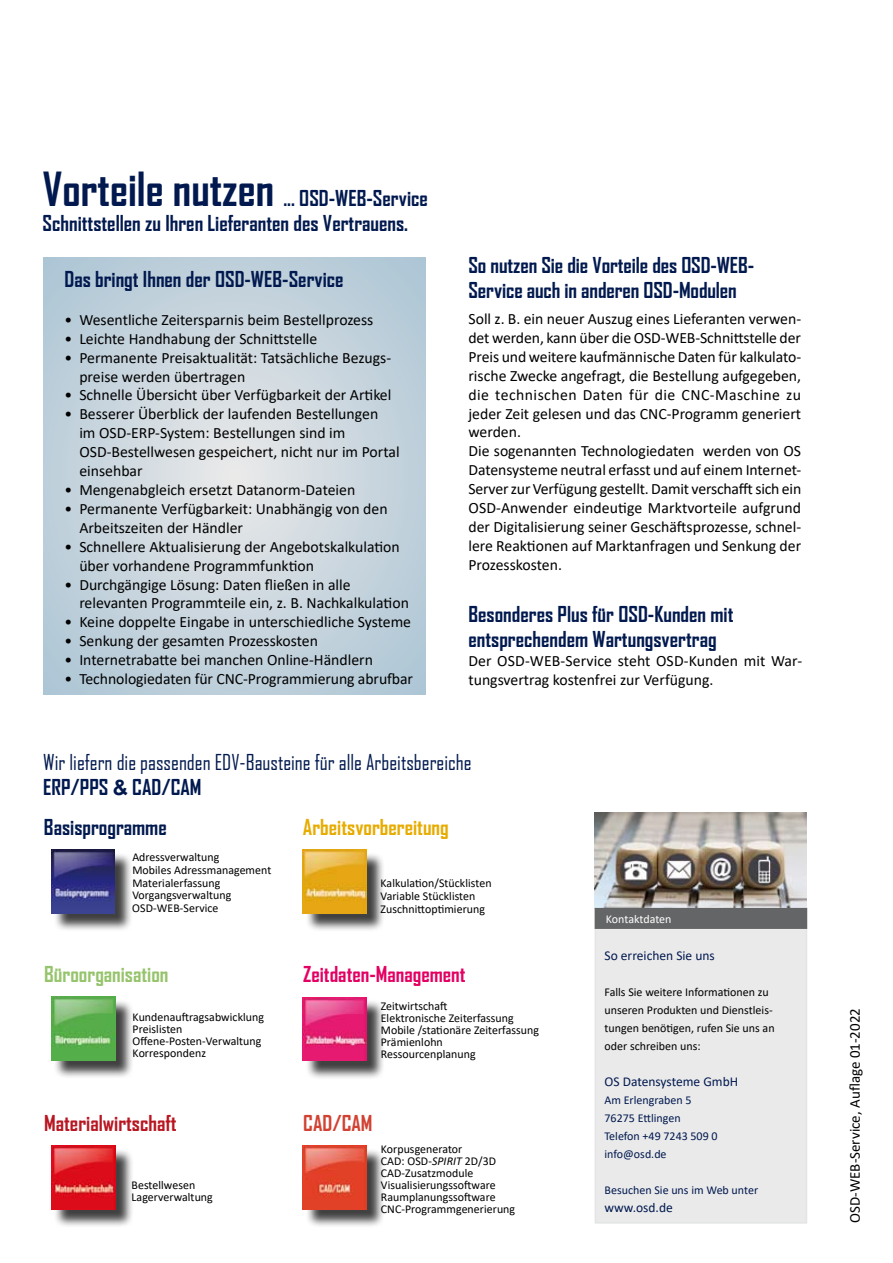
<style>
.page{position:relative;width:893px;height:1263px;background:#fff}
.page>*{position:absolute;margin:0;border:0;box-sizing:border-box;transform-origin:0 0}
.t1{font:700 21px/25.2px "Agency FB";color:#01194e}
.t2{font:21px/25.2px "Agency FB";color:#01194e}
.t3{font:700 21px "Agency FB";color:#e30062}
.t4{font:700 21px "Agency FB";color:#e7ac00}
.t5{font:700 21px "Agency FB";color:#b81621}
.t6{font:700 21px "Agency FB";color:#96c46c}
.t7{font:700 21px "Agency FB";color:#d14233}
.t8{font:15.75px/18.9px "Calibri";color:#000}
.t9{font:15px "Calibri";color:#000}
.t10{font:13.5px "Calibri";color:#01194e}
.t11{font:12px/12px "Calibri";color:#000}
.t12{font:12px/18px "Calibri";color:#01194e}
.t13{font:12px "Calibri";letter-spacing:-.01em;color:#fff}
.s1{font-size:45px}
.s2{font-weight:700}
.s3{font-family:"Arial";font-weight:700}
.s4{font-style:italic}
</style>
<div class="page">
<svg style="left:43px;top:257px;width:382px;height:437px;background:#c7d4dd"></svg>
<div style="left:53px;top:852px;width:87px;height:86px;background:#000;opacity:.75"></div>
<img style="left:51px;top:850px;width:64px;height:63px">
<div style="left:305px;top:852px;width:86px;height:87px;background:#000;opacity:.75"></div>
<img style="left:302px;top:850px;width:64px;height:64px">
<div style="left:54px;top:999px;width:86px;height:86px;background:#000;opacity:.75"></div>
<img style="left:51px;top:997px;width:64px;height:63px">
<div style="left:305px;top:999px;width:86px;height:87px;background:#000;opacity:.75"></div>
<img style="left:303px;top:997px;width:63px;height:64px">
<div style="left:54px;top:1148px;width:86px;height:86px;background:#000;opacity:.75"></div>
<img style="left:51px;top:1145px;width:64px;height:64px">
<div style="left:305px;top:1148px;width:86px;height:86px;background:#000;opacity:.75"></div>
<img style="left:303px;top:1146px;width:63px;height:64px">
<div style="left:595px;top:927px;width:212px;height:297px;background:#eaeaeb"></div>
<img style="left:595px;top:812px;width:211px;height:96px">
<div style="left:595px;top:908px;width:212px;height:21px;background:#646567"></div>
<h1 class="t1" style="left:43px;top:185px;width:387px"><span class="s1">Vorteile nutzen</span> ... OSD-WEB-Service<br>Schnittstellen zu Ihren Lieferanten des Vertrauens.</h1>
<h1 class="t1" style="left:64px;top:266px;width:281px">Das bringt Ihnen der OSD-WEB-Service</h1>
<p class="t8" style="left:64px;top:310px;width:310px">• Wesentliche Zeitersparnis beim Bestellprozess</p>
<p class="t8" style="left:64px;top:329px;width:254px">• Leichte Handhabung der Schnittstelle</p>
<p class="t8" style="left:79px;top:348px;width:313px;text-indent:-15px">• Permanente Preisaktualität: Tatsächliche Bezugs&shy;preise werden übertragen</p>
<p class="t8" style="left:64px;top:385px;width:328px">• Schnelle Übersicht über Verfügbarkeit der Artikel</p>
<p class="t8" style="left:79px;top:404px;width:322px;text-indent:-15px">• Besserer Überblick der laufenden Bestellungen<br>im OSD-ERP-System: Bestellungen sind im OSD-Bestellwesen gespeichert, nicht nur im Portal einsehbar</p>
<p class="t8" style="left:64px;top:480px;width:292px">• Mengenabgleich ersetzt Datanorm-Dateien</p>
<p class="t8" style="left:79px;top:499px;width:310px;text-indent:-15px">• Permanente Verfügbarkeit: Unabhängig von den<br>Arbeitszeiten der Händler</p>
<p class="t8" style="left:79px;top:537px;width:322px;text-indent:-15px">• Schnellere Aktualisierung der Angebotskalkulation über vorhandene Programmfunktion</p>
<p class="t8" style="left:79px;top:574px;width:331px;text-indent:-15px">• Durchgängige Lösung: Daten fließen in alle relevanten Programmteile ein, z. B. Nachkalkulation</p>
<p class="t8" style="left:64px;top:612px;width:348px">• Keine doppelte Eingabe in unterschiedliche Systeme</p>
<p class="t8" style="left:64px;top:631px;width:255px">• Senkung der gesamten Prozesskosten</p>
<p class="t8" style="left:64px;top:650px;width:310px">• Internetrabatte bei manchen Online-Händlern</p>
<p class="t8" style="left:64px;top:669px;width:350px">• Technologiedaten für CNC-Programmierung abrufbar</p>
<h1 class="t1" style="left:468px;top:252px;width:287px">So nutzen Sie die Vorteile des OSD-WEB-<br>Service auch in anderen OSD-Modulen</h1>
<p class="t8" style="left:468px;top:309px;width:334px">Soll z. B. ein neuer Auszug eines Lieferanten verwen&shy;det werden, kann über die OSD-WEB-Schnittstelle der Preis und weitere kaufmännische Daten für kalkulato&shy;rische Zwecke angefragt, die Bestellung aufgegeben, die technischen Daten für die CNC-Maschine zu jeder Zeit gelesen und das CNC-Programm generiert werden.<br>Die sogenannten Technologiedaten werden von OS Datensysteme neutral erfasst und auf einem Internet-Server zur Verfügung gestellt. Damit verschafft sich ein OSD-Anwender eindeutige Marktvorteile aufgrund der Digitalisierung seiner Geschäftsprozesse, schnel&shy;lere Reaktionen auf Marktanfragen und Senkung der Prozesskosten.</p>
<h1 class="t1" style="left:468px;top:601px;width:266px">Besonderes Plus für OSD-Kunden mit entsprechendem Wartungsvertrag</h1>
<p class="t8" style="left:468px;top:651px;width:335px">Der OSD-WEB-Service steht OSD-Kunden mit War&shy;tungsvertrag kostenfrei zur Verfügung.</p>
<h1 class="t2" style="left:43px;top:749px;width:430px">Wir liefern die passenden EDV-Bausteine für alle Arbeitsbereiche<br><span class="s2">ERP/PPS</span> <span class="s3">&amp;</span> <span class="s2">CAD/CAM</span></h1>
<h1 class="t1" style="left:44px;top:814px;width:124px">Basisprogramme</h1>
<p class="t11" style="left:132px;top:850px;width:141px;line-height:12.8px">Adressverwaltung<br>Mobiles Adressmanagement<br>Materialerfassung<br>Vorgangsverwaltung<br>OSD-WEB-Service</p>
<h1 class="t4" style="left:303px;top:814px;width:147px">Arbeitsvorbereitung</h1>
<p class="t11" style="left:381px;top:876px;width:113px;line-height:12.8px">Kalkulation/Stücklisten<br>Variable Stücklisten<br>Zuschnittoptimierung</p>
<h1 class="t3" style="left:303px;top:961px;width:164px">Zeitdaten-Management</h1>
<h1 class="t6" style="left:44px;top:961px;width:126px">Büroorganisation</h1>
<p class="t11" style="left:133px;top:1011px;width:133px">Kundenauftragsabwicklung<br>Preislisten<br>Offene-Posten-Verwaltung<br>Korrespondenz</p>
<p class="t11" style="left:381px;top:1000px;width:160px">Zeitwirtschaft<br>Elektronische Zeiterfassung<br>Mobile /stationäre Zeiterfassung<br>Prämienlohn<br>Ressourcenplanung</p>
<h1 class="t5" style="left:44px;top:1110px;width:134px">Materialwirtschaft</h1>
<p class="t11" style="left:132px;top:1178px;width:83px">Bestellwesen<br>Lagerverwaltung</p>
<h1 class="t7" style="left:303px;top:1110px;width:71px">CAD/CAM</h1>
<p class="t11" style="left:381px;top:1143px;width:136px">Korpusgenerator<br>CAD: OSD-<span class="s4">SPIRIT</span> 2D/3D<br>CAD-Zusatzmodule<br>Visualisierungssoftware<br>Raumplanungssoftware<br>CNC-Programmgenerierung</p>
<p class="t13" style="left:606px;top:910px;width:67px">Kontaktdaten</p>
<p class="t10" style="left:604px;top:946px;width:112px">So erreichen Sie uns</p>
<p class="t11" style="left:604px;top:983px;width:172px;line-height:18px">Falls Sie weitere Informationen zu unseren Produkten und Dienstleis&shy;tungen benötigen, rufen Sie uns an oder schreiben uns:</p>
<p class="t10" style="left:604px;top:1072px;width:135px">OS Datensysteme GmbH</p>
<p class="t12" style="left:604px;top:1091px;width:115px">Am Erlengraben 5<br>76275 Ettlingen<br>Telefon +49 7243 509 0 info@osd.de</p>
<p class="t12" style="left:604px;top:1181px;width:155px">Besuchen Sie uns im Web unter</p>
<p class="t10" style="left:604px;top:1198px;width:70px">www.osd.de</p>
<p class="t9" style="left:844px;top:1223px;width:216px;rotate:-90deg">OSD-WEB-Service, Auflage 01-2022</p>
</div>
